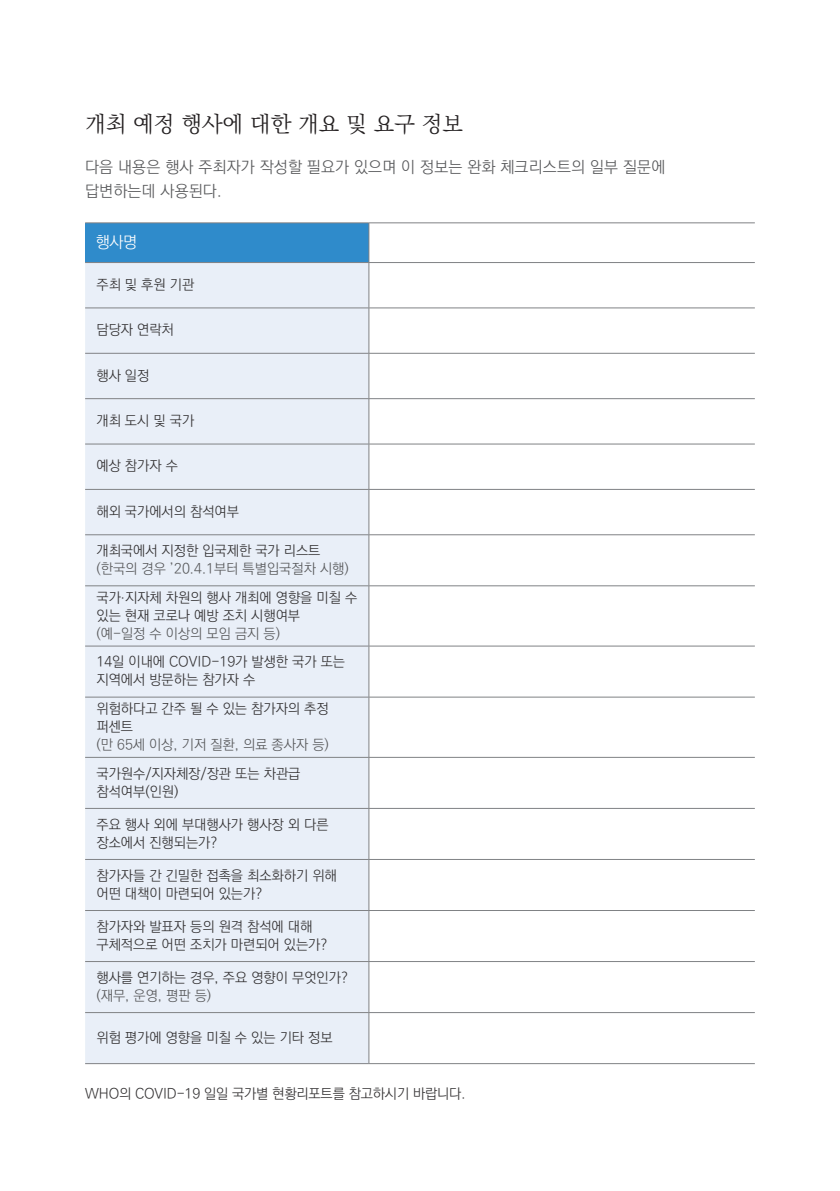
<style>
.page{position:relative;width:840px;height:1191px;background:#fff}
.page>*{position:absolute;margin:0;border:0;box-sizing:border-box;transform-origin:0 0}
.t1{font:300 22px "Ko Pub Batang";color:#231f20}
.t2{font:300 16px/24px "Ko Pub Dotum";letter-spacing:.01em;color:#57585a}
.t3{font:300 16px "Ko Pub Dotum";color:#fff}
.t4{font:300 14px/18px "Ko Pub Dotum";color:#312f30}
.t5{font:300 14px "Ko Pub Dotum";color:#57585a}
</style>
<div class="page">
<div style="left:85px;top:223px;width:284px;height:39px;background:#2f8bcb"></div>
<div style="left:85px;top:263px;width:283px;height:800px;background:#e9eff8"></div>
<hr style="left:85px;top:222px;width:284px;height:1px;background:#808285">
<hr style="left:369px;top:222px;width:385px;height:1px;background:#808285">
<hr style="left:368px;top:223px;width:1px;height:39px;background:#808285">
<hr style="left:85px;top:262px;width:284px;height:1px;background:#808285">
<hr style="left:369px;top:262px;width:385px;height:1px;background:#808285">
<hr style="left:368px;top:263px;width:1px;height:45px;background:#808285">
<hr style="left:85px;top:307px;width:284px;height:1px;background:#808285">
<hr style="left:369px;top:307px;width:385px;height:1px;background:#808285">
<hr style="left:368px;top:308px;width:1px;height:45px;background:#808285">
<hr style="left:85px;top:353px;width:284px;height:1px;background:#808285">
<hr style="left:369px;top:353px;width:385px;height:1px;background:#808285">
<hr style="left:368px;top:353px;width:1px;height:45px;background:#808285">
<hr style="left:85px;top:398px;width:284px;height:1px;background:#808285">
<hr style="left:369px;top:398px;width:385px;height:1px;background:#808285">
<hr style="left:368px;top:399px;width:1px;height:45px;background:#808285">
<hr style="left:85px;top:444px;width:284px;height:1px;background:#808285">
<hr style="left:369px;top:444px;width:385px;height:1px;background:#808285">
<hr style="left:368px;top:444px;width:1px;height:45px;background:#808285">
<hr style="left:85px;top:489px;width:284px;height:1px;background:#808285">
<hr style="left:369px;top:489px;width:385px;height:1px;background:#808285">
<hr style="left:368px;top:489px;width:1px;height:45px;background:#808285">
<hr style="left:85px;top:534px;width:284px;height:1px;background:#808285">
<hr style="left:369px;top:534px;width:385px;height:1px;background:#808285">
<hr style="left:368px;top:535px;width:1px;height:50px;background:#808285">
<hr style="left:85px;top:585px;width:284px;height:1px;background:#808285">
<hr style="left:369px;top:585px;width:385px;height:1px;background:#808285">
<hr style="left:368px;top:586px;width:1px;height:60px;background:#808285">
<hr style="left:85px;top:645px;width:284px;height:1px;background:#808285">
<hr style="left:369px;top:645px;width:385px;height:1px;background:#808285">
<hr style="left:368px;top:646px;width:1px;height:51px;background:#808285">
<hr style="left:85px;top:697px;width:284px;height:1px;background:#808285">
<hr style="left:369px;top:697px;width:385px;height:1px;background:#808285">
<hr style="left:368px;top:697px;width:1px;height:60px;background:#808285">
<hr style="left:85px;top:757px;width:284px;height:1px;background:#808285">
<hr style="left:369px;top:757px;width:385px;height:1px;background:#808285">
<hr style="left:368px;top:757px;width:1px;height:51px;background:#808285">
<hr style="left:85px;top:808px;width:284px;height:1px;background:#808285">
<hr style="left:369px;top:808px;width:385px;height:1px;background:#808285">
<hr style="left:368px;top:808px;width:1px;height:51px;background:#808285">
<hr style="left:85px;top:859px;width:284px;height:1px;background:#808285">
<hr style="left:369px;top:859px;width:385px;height:1px;background:#808285">
<hr style="left:368px;top:859px;width:1px;height:51px;background:#808285">
<hr style="left:85px;top:910px;width:284px;height:1px;background:#808285">
<hr style="left:369px;top:910px;width:385px;height:1px;background:#808285">
<hr style="left:368px;top:910px;width:1px;height:51px;background:#808285">
<hr style="left:85px;top:961px;width:284px;height:1px;background:#808285">
<hr style="left:369px;top:961px;width:385px;height:1px;background:#808285">
<hr style="left:368px;top:961px;width:1px;height:51px;background:#808285">
<hr style="left:85px;top:1012px;width:284px;height:1px;background:#808285">
<hr style="left:369px;top:1012px;width:385px;height:1px;background:#808285">
<hr style="left:368px;top:1012px;width:1px;height:51px;background:#808285">
<hr style="left:85px;top:1063px;width:284px;height:1px;background:#808285">
<hr style="left:369px;top:1063px;width:385px;height:1px;background:#808285">
<h1 class="t1" style="left:85px;top:113px;width:379px">개최 예정 행사에 대한 개요 및 요구 정보</h1>
<p class="t2" style="left:85px;top:155px;width:581px">다음 내용은 행사 주최자가 작성할 필요가 있으며 이 정보는 완화 체크리스트의 일부 질문에 답변하는데 사용된다.</p>
<p class="t3" style="left:96px;top:234px;width:43px">행사명</p>
<p class="t4" style="left:96px;top:276px;width:99px">주최 및 후원 기관</p>
<p class="t4" style="left:96px;top:321px;width:79px">담당자 연락처</p>
<p class="t4" style="left:96px;top:367px;width:54px">행사 일정</p>
<p class="t4" style="left:96px;top:412px;width:99px">개최 도시 및 국가</p>
<p class="t4" style="left:96px;top:457px;width:83px">예상 참가자 수</p>
<p class="t4" style="left:96px;top:503px;width:144px">해외 국가에서의 참석여부</p>
<p class="t4" style="left:96px;top:542px;width:225px">개최국에서 지정한 입국제한 국가 리스트</p>
<p class="t5" style="left:96px;top:562px;width:254px">(한국의 경우 ’20.4.1부터 특별입국절차 시행)</p>
<p class="t4" style="left:96px;top:589px;width:262px">국가.지자체 차원의 행사 개최에 영향을 미칠 수 있는 현재 코로나 예방 조치 시행여부</p>
<p class="t5" style="left:96px;top:626px;width:185px">(예-일정 수 이상의 모임 금지 등)</p>
<p class="t4" style="left:96px;top:653px;width:250px">14일 이내에 COVID-19가 발생한 국가 또는 지역에서 방문하는 참가자 수</p>
<p class="t4" style="left:96px;top:700px;width:233px">위험하다고 간주 될 수 있는 참가자의 추정 퍼센트</p>
<p class="t5" style="left:96px;top:737px;width:234px">(만 65세 이상, 기저 질환, 의료 종사자 등)</p>
<p class="t4" style="left:96px;top:765px;width:205px">국가원수/지자체장/장관 또는 차관급 참석여부(인원)</p>
<p class="t4" style="left:96px;top:816px;width:233px">주요 행사 외에 부대행사가 행사장 외 다른 장소에서 진행되는가?</p>
<p class="t4" style="left:96px;top:867px;width:242px">참가자들 간 긴밀한 접촉을 최소화하기 위해 어떤 대책이 마련되어 있는가?</p>
<p class="t4" style="left:96px;top:918px;width:232px">참가자와 발표자 등의 원격 참석에 대해 구체적으로 어떤 조치가 마련되어 있는가?</p>
<p class="t4" style="left:96px;top:969px;width:253px">행사를 연기하는 경우, 주요 영향이 무엇인가?</p>
<p class="t5" style="left:96px;top:988px;width:116px">(재무, 운영, 평판 등)</p>
<p class="t4" style="left:96px;top:1029px;width:237px">위험 평가에 영향을 미칠 수 있는 기타 정보</p>
<p class="t4" style="left:85px;top:1085px;width:382px">WHO의 COVID-19 일일 국가별 현황리포트를 참고하시기 바랍니다.</p>
</div>
